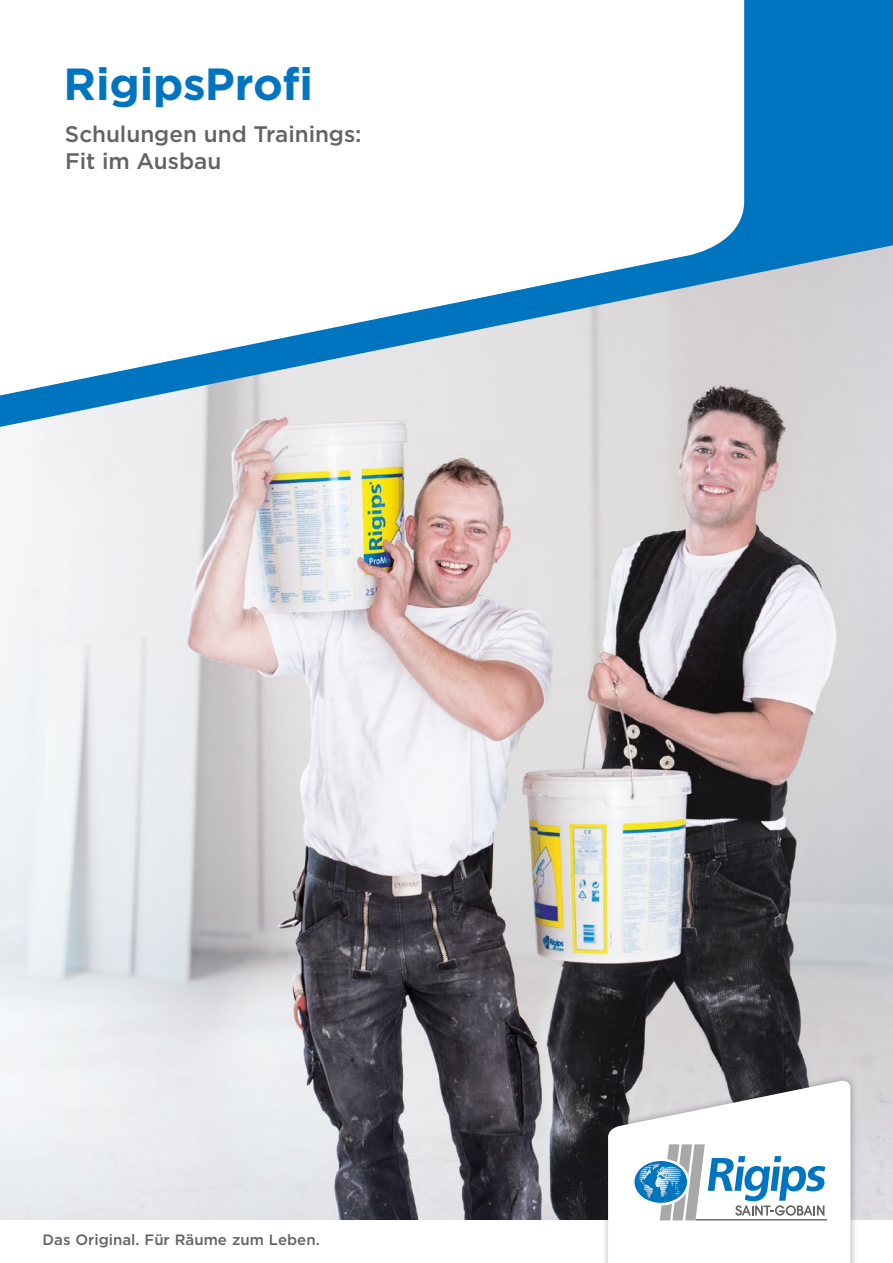
<style>
.page{position:relative;width:893px;height:1263px;background:#fff}
.page>*{position:absolute;margin:0;border:0;box-sizing:border-box;transform-origin:0 0}
.t1{font:700 45px "Gotham";letter-spacing:-.005em;color:#0075bf}
.t2{font:500 22.5px/27px "Gotham";color:#646363}
.t3{font:500 15px "Gotham";color:#646363}
</style>
<div class="page">
<img style="left:0;top:427px;width:893px;height:793px">
<svg style="left:0;top:0;width:893px;height:427px;background:#6fa5c9"></svg>
<svg style="left:0;top:0;width:744px;height:395px"></svg>
<div style="left:601px;top:1074px;width:257px;height:189px;background:#1d1d1b;opacity:.35"></div>
<svg style="left:608px;top:1079px;width:242px;height:184px"></svg>
<h1 class="t1" style="left:64px;top:54px;width:251px">RigipsProfi</h1>
<p class="t2" style="left:65px;top:120px;width:298px">Schulungen und Trainings:<br>Fit im Ausbau</p>
<p class="t3" style="left:43px;top:1230px;width:279px">Das Original. Für Räume zum Leben.</p>
</div>
